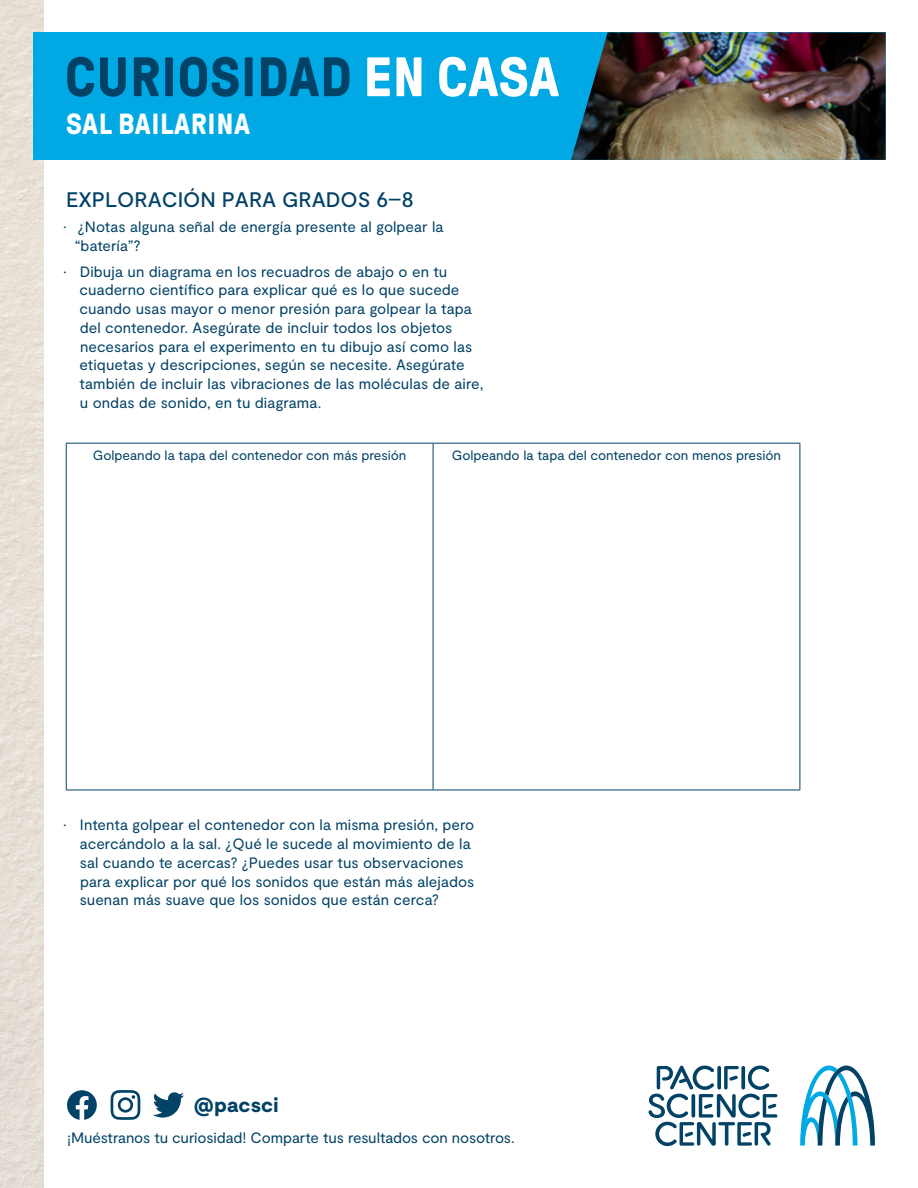
<style>
.page{position:relative;width:918px;height:1188px;background:#fff}
.page>*{position:absolute;margin:0;border:0;box-sizing:border-box;transform-origin:0 0}
.t1{font:700 55.5px "GT Pressura";letter-spacing:.01em;color:#024266}
.t2{font:700 29.1px "GT Pressura";letter-spacing:.02em;color:#fff}
.t3{font:500 21px "Moderat";color:#024266}
.t4{font:900 20.4px "Moderat";letter-spacing:.01em;color:#024266}
.t5{font:15px/18.8px "Moderat";letter-spacing:.005em;color:#024266}
.t6{font:13.5px "Moderat";letter-spacing:-.005em;color:#024266}
.s1{color:#fff}
</style>
<div class="page">
<img style="left:0;top:0;width:44px;height:1188px">
<div style="left:33px;top:32px;width:853px;height:128px;background:#00a8e4"></div>
<img style="left:571px;top:32px;width:315px;height:128px">
<svg style="left:800px;top:1066px;width:75px;height:80px"></svg>
<svg style="left:648px;top:1065px;width:129px;height:81px"></svg>
<svg style="left:153px;top:1092px;width:31px;height:26px"></svg>
<svg style="left:111px;top:1090px;width:29px;height:30px"></svg>
<svg style="left:67px;top:1090px;width:30px;height:30px"></svg>
<hr style="left:66px;top:443px;width:367px;height:1px;background:#024266">
<hr style="left:66px;top:444px;width:1px;height:346px;background:#024266">
<hr style="left:433px;top:443px;width:367px;height:1px;background:#024266">
<hr style="left:433px;top:444px;width:1px;height:346px;background:#024266">
<hr style="left:800px;top:444px;width:1px;height:346px;background:#024266">
<hr style="left:66px;top:790px;width:367px;height:1px;background:#024266">
<hr style="left:433px;top:790px;width:367px;height:1px;background:#024266">
<p class="t1" style="left:65px;top:47px;width:496px">CURIOSIDAD <span class="s1">EN CASA</span></p>
<h2 class="t2" style="left:66px;top:108px;width:186px">SAL BAILARINA</h2>
<p class="t3" style="left:66px;top:187px;width:349px">EXPLORACIÓN PARA GRADOS 6–8</p>
<p class="t5" style="left:75px;top:218px;width:370px;text-indent:-11px">• ¿Notas alguna señal de energía presente al golpear la “batería”?</p>
<p class="t5" style="left:80px;top:262px;width:405px;text-indent:-16px">• Dibuja un diagrama en los recuadros de abajo o en tu cuaderno científico para explicar qué es lo que sucede cuando usas mayor o menor presión para golpear la tapa del contenedor. Asegúrate de incluir todos los objetos necesarios para el experimento en tu dibujo así como las etiquetas y descripciones, según se necesite. Asegúrate también de incluir las vibraciones de las moléculas de aire, u ondas de sonido, en tu diagrama.</p>
<p class="t6" style="left:93px;top:447px;width:315px">Golpeando la tapa del contenedor con más presión</p>
<p class="t6" style="left:452px;top:447px;width:331px">Golpeando la tapa del contenedor con menos presión</p>
<p class="t5" style="left:80px;top:816px;width:396px;text-indent:-16px">• Intenta golpear el contenedor con la misma presión, pero acercándolo a la sal. ¿Qué le sucede al movimiento de la sal cuando te acercas? ¿Puedes usar tus observaciones para explicar por qué los sonidos que están más alejados suenan más suave que los sonidos que están cerca?</p>
<p class="t4" style="left:194px;top:1093px;width:86px">@pacsci</p>
<p class="t5" style="left:67px;top:1129px;width:449px">¡Muéstranos tu curiosidad! Comparte tus resultados con nosotros.</p>
</div>
